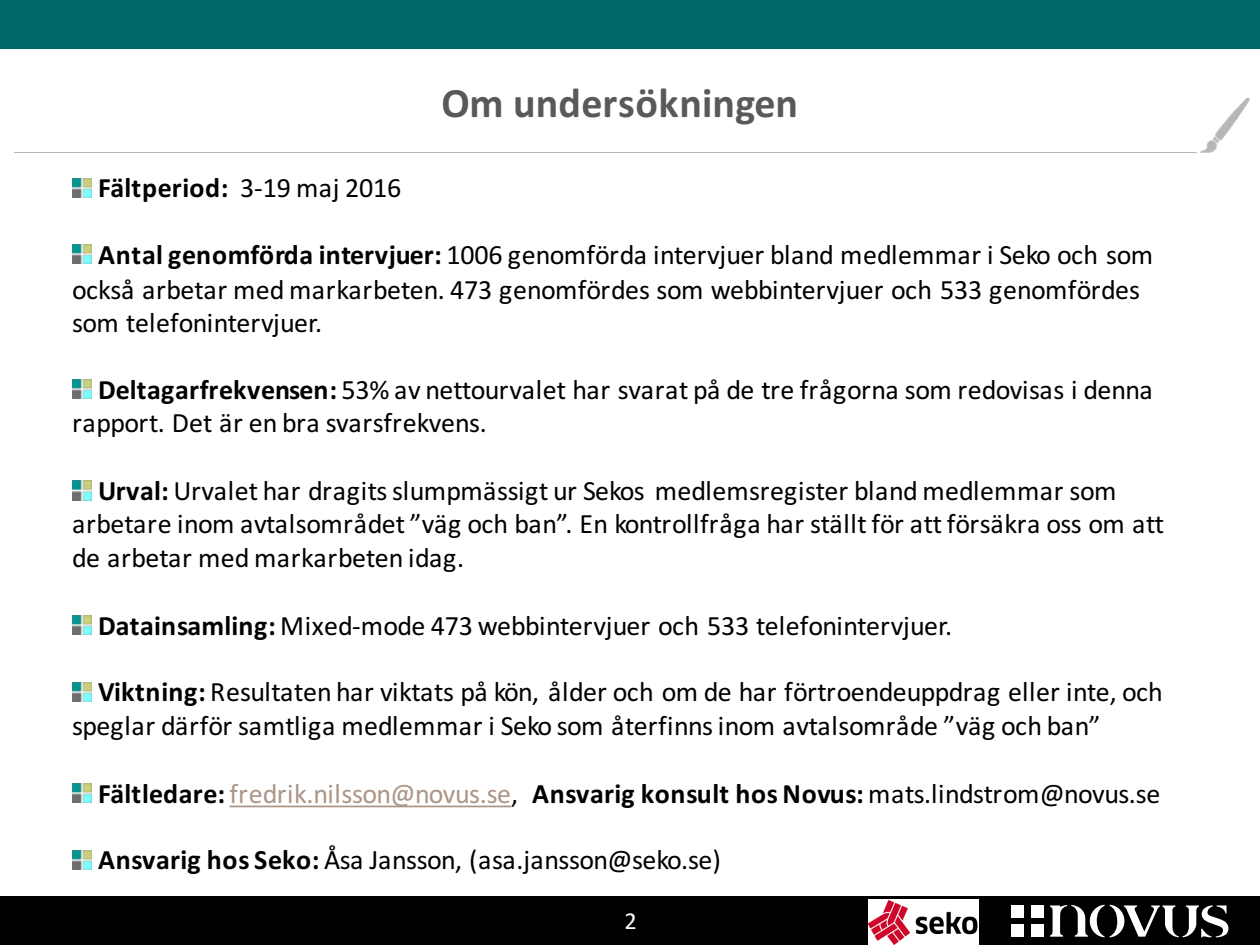
<style>
.page{position:relative;width:1260px;height:945px;background:#fff}
.page>*{position:absolute;margin:0;border:0;box-sizing:border-box;transform-origin:0 0}
.t1{font:700 42px "Calibri";letter-spacing:.005em;color:#595959}
.t2{font:28px/33.2px "Calibri";color:#000}
.t3{font:700 28px "Calibri";letter-spacing:.02em;color:#000}
.t4{font:24.5px "Calibri";color:#fff}
.s1{font-weight:400}
.s2{font-weight:700}
.s3{font-weight:400;color:#ab9586}
</style>
<div class="page">
<div style="left:0;top:896px;width:1260px;height:49px;background:#000"></div>
<div style="left:1012px;top:925px;width:12px;height:12px;background:#fff"></div>
<div style="left:1031px;top:925px;width:13px;height:12px;background:#fff"></div>
<div style="left:1012px;top:905px;width:12px;height:13px;background:#fff"></div>
<div style="left:1031px;top:905px;width:13px;height:13px;background:#fff"></div>
<svg style="left:1050px;top:905px;width:178px;height:33px"></svg>
<div style="left:0;top:0;width:1260px;height:49px;background:#006968"></div>
<img style="left:868px;top:900px;width:110px;height:45px">
<img style="left:72px;top:178px;width:19px;height:19px">
<img style="left:72px;top:245px;width:19px;height:19px">
<img style="left:72px;top:379px;width:19px;height:20px">
<img style="left:72px;top:481px;width:19px;height:19px">
<img style="left:72px;top:616px;width:19px;height:19px">
<img style="left:72px;top:682px;width:19px;height:19px">
<img style="left:72px;top:784px;width:19px;height:19px">
<svg style="left:230px;top:806px;width:281px;height:1px"></svg>
<img style="left:72px;top:850px;width:19px;height:19px">
<img style="left:1200px;top:98px;width:50px;height:54px">
<p class="t3" style="left:98px;top:171px;width:304px">Fältperiod: <span class="s1">3-19 maj 2016</span></p>
<h1 class="t1" style="left:441px;top:77px;width:358px">Om undersökningen</h1>
<p class="t2" style="left:72px;top:237px;width:1083px;line-height:34.1px;text-indent:26px"><span class="s2">Antal genomförda intervjuer:</span> 1006 genomförda intervjuer bland medlemmar i Seko och som också arbetar med markarbeten. 473 genomfördes som webbintervjuer och 533 genomfördes som telefonintervjuer.</p>
<p class="t2" style="left:72px;top:373px;width:1082px;text-indent:26px"><span class="s2">Deltagarfrekvensen:</span> 53% av nettourvalet har svarat på de tre frågorna som redovisas i denna rapport. Det är en bra svarsfrekvens.</p>
<p class="t2" style="left:72px;top:474px;width:1094px;text-indent:26px"><span class="s2">Urval:</span> Urvalet har dragits slumpmässigt ur Sekos medlemsregister bland medlemmar som arbetare inom avtalsområdet ”väg och ban”. En kontrollfråga har ställt för att försäkra oss om att de arbetar med markarbeten idag.</p>
<p class="t2" style="left:98px;top:609px;width:855px"><span class="s2">Datainsamling:</span> Mixed-mode 473 webbintervjuer och 533 telefonintervjuer.</p>
<p class="t2" style="left:72px;top:675px;width:1092px;text-indent:26px"><span class="s2">Viktning:</span> Resultaten har viktats på kön, ålder och om de har förtroendeuppdrag eller inte, och speglar därför samtliga medlemmar i Seko som återfinns inom avtalsområde ”väg och ban”</p>
<p class="t3" style="left:98px;top:776px;width:1064px">Fältledare: <span class="s3">fredrik.nilsson@novus.se</span><span class="s1">,</span> Ansvarig konsult hos Novus: <span class="s1">mats.lindstrom@novus.se</span></p>
<p class="t2" style="left:98px;top:843px;width:624px"><span class="s2">Ansvarig hos Seko:</span> Åsa Jansson, (asa.jansson@seko.se)</p>
<p class="t4" style="left:624px;top:905px;width:14px">2</p>
</div>
